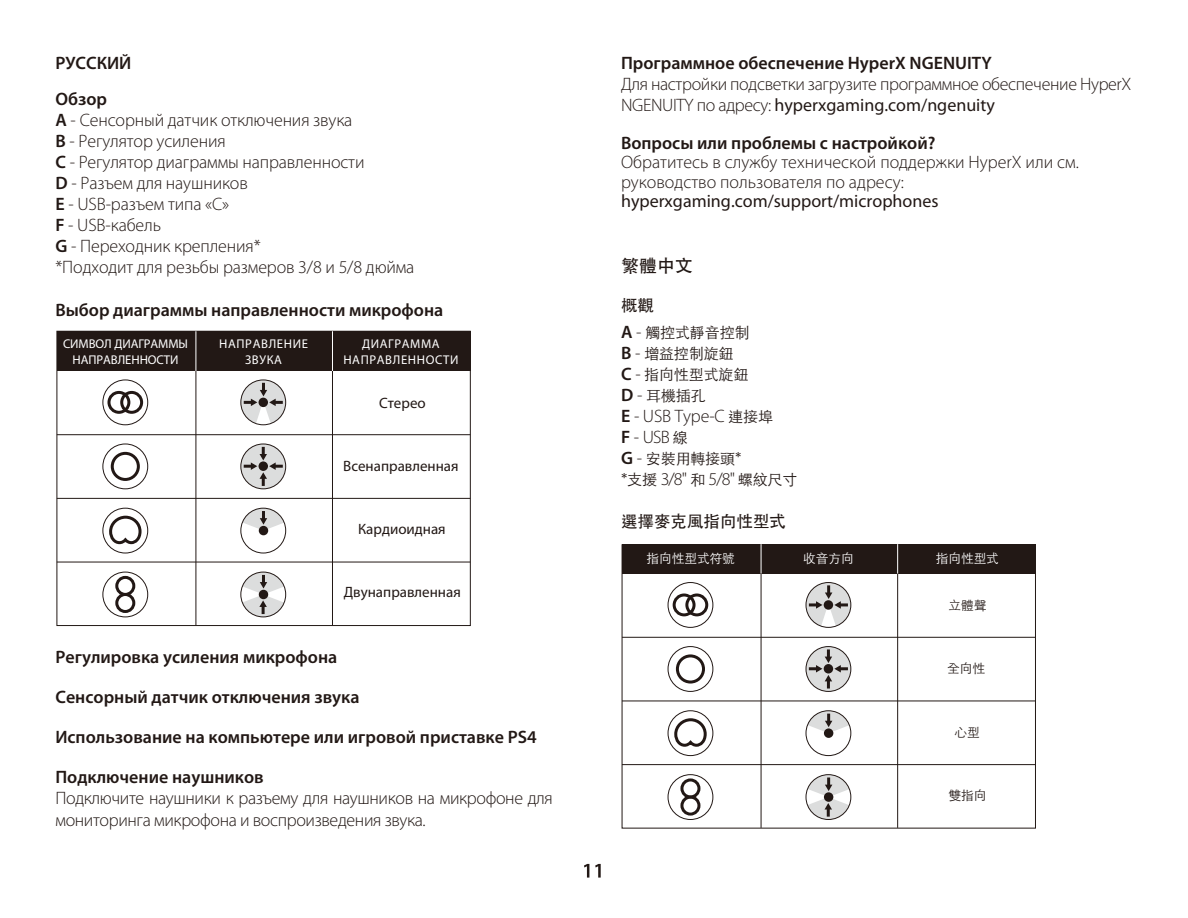
<style>
.page{position:relative;width:1188px;height:918px;background:#fff}
.page>*{position:absolute;margin:0;border:0;box-sizing:border-box;transform-origin:0 0}
.t1{font:300 18px/21px "Myriad Pro";letter-spacing:-.01em;color:#221815}
.t2{font:600 18px/36.6px "Myriad Pro";color:#221815}
.t3{font:18px "Myriad Pro";color:#221815}
.t4{font:500 18px "ST Heiti TC";color:#221815}
.t5{font:500 16.5px "ST Heiti TC";color:#221815}
.t6{font:300 15px/21px "ST Heiti TC";letter-spacing:-.01em;color:#221815}
.t7{font:15px "Myriad Pro";color:#221815}
.t8{font:12.6px/16.2px "Myriad Pro";letter-spacing:.05em;color:#fff;text-align:center}
.t9{font:12.6px/16.2px "Myriad Pro";letter-spacing:-.005em;color:#fff;text-align:center}
.t10{font:300 12.6px "ST Heiti TC";letter-spacing:-.005em;color:#fff}
.t11{font:300 12.6px "ST Heiti TC";color:#221815}
.s1{font-weight:600}
.s2{font-weight:400}
.s3{font-family:"Myriad Pro";font-weight:600;font-size:18px}
.s4{font-family:"Myriad Pro";font-size:18px}
.s5{font-family:"ST Heiti TC";font-size:15px}
</style>
<div class="page">
<div style="left:103px;top:380px;width:45px;height:45px;border:1px solid #221815;border-radius:50%"></div>
<div style="left:120px;top:391px;width:23px;height:23px;border:3px solid #221815;border-radius:50%"></div>
<div style="left:107px;top:391px;width:23px;height:23px;border:3px solid #221815;border-radius:50%"></div>
<div style="left:103px;top:444px;width:45px;height:45px;border:1px solid #221815;border-radius:50%"></div>
<div style="left:111px;top:452px;width:29px;height:29px;border:3px solid #221815;border-radius:50%"></div>
<svg style="left:241px;top:380px;width:45px;height:44px"></svg>
<div style="left:240px;top:380px;width:46px;height:45px;border:1px solid #221815;border-radius:50%"></div>
<div style="left:259px;top:398px;width:9px;height:9px;background:#221815;border-radius:50%"></div>
<hr style="left:195px;top:361px;width:1px;height:264px;background:#221815">
<hr style="left:332px;top:361px;width:1px;height:264px;background:#221815">
<div style="left:57px;top:331px;width:413px;height:40px;background:#221815"></div>
<hr style="left:195px;top:331px;width:1px;height:40px;background:#fff">
<hr style="left:332px;top:331px;width:1px;height:40px;background:#fff">
<hr style="left:57px;top:434px;width:413px;height:1px;background:#221815">
<hr style="left:57px;top:498px;width:413px;height:1px;background:#221815">
<hr style="left:57px;top:562px;width:413px;height:1px;background:#221815">
<svg style="left:241px;top:444px;width:45px;height:45px"></svg>
<div style="left:240px;top:444px;width:46px;height:45px;border:1px solid #221815;border-radius:50%"></div>
<svg style="left:244px;top:447px;width:39px;height:39px;background:#b9b8b7"></svg>
<div style="left:240px;top:508px;width:46px;height:45px;border:1px solid #221815;border-radius:50%"></div>
<div style="left:259px;top:526px;width:9px;height:9px;background:#221815;border-radius:50%"></div>
<svg style="left:242px;top:508px;width:42px;height:23px"></svg>
<div style="left:240px;top:572px;width:46px;height:45px;border:1px solid #221815;border-radius:50%"></div>
<svg style="left:242px;top:572px;width:42px;height:45px"></svg>
<div style="left:103px;top:508px;width:45px;height:45px;border:1px solid #221815;border-radius:50%"></div>
<svg style="left:108px;top:514px;width:35px;height:32px"></svg>
<div style="left:103px;top:572px;width:45px;height:45px;border:1px solid #221815;border-radius:50%"></div>
<div style="left:115px;top:576px;width:20px;height:20px;border:3px solid #221815;border-radius:50%"></div>
<div style="left:115px;top:593px;width:20px;height:20px;border:3px solid #221815;border-radius:50%"></div>
<div style="left:668px;top:582px;width:45px;height:46px;border:1px solid #221815;border-radius:50%"></div>
<div style="left:685px;top:594px;width:23px;height:22px;border:3px solid #221815;border-radius:50%"></div>
<div style="left:673px;top:594px;width:23px;height:22px;border:3px solid #221815;border-radius:50%"></div>
<div style="left:668px;top:646px;width:45px;height:46px;border:1px solid #221815;border-radius:50%"></div>
<div style="left:676px;top:654px;width:29px;height:30px;border:3px solid #221815;border-radius:50%"></div>
<svg style="left:806px;top:583px;width:45px;height:43px"></svg>
<div style="left:806px;top:582px;width:45px;height:46px;border:1px solid #221815;border-radius:50%"></div>
<div style="left:824px;top:600px;width:9px;height:10px;background:#221815;border-radius:50%"></div>
<hr style="left:761px;top:564px;width:1px;height:264px;background:#221815">
<hr style="left:897px;top:564px;width:1px;height:264px;background:#221815">
<div style="left:622px;top:544px;width:413px;height:30px;background:#221815"></div>
<hr style="left:761px;top:544px;width:1px;height:30px;background:#fff">
<hr style="left:897px;top:544px;width:1px;height:30px;background:#fff">
<hr style="left:622px;top:637px;width:413px;height:1px;background:#221815">
<hr style="left:622px;top:700px;width:413px;height:1px;background:#221815">
<hr style="left:622px;top:764px;width:413px;height:1px;background:#221815">
<svg style="left:806px;top:647px;width:45px;height:44px"></svg>
<div style="left:806px;top:646px;width:45px;height:46px;border:1px solid #221815;border-radius:50%"></div>
<svg style="left:809px;top:649px;width:39px;height:40px;background:#bab8b8"></svg>
<div style="left:806px;top:710px;width:45px;height:46px;border:1px solid #221815;border-radius:50%"></div>
<div style="left:824px;top:728px;width:9px;height:10px;background:#221815;border-radius:50%"></div>
<svg style="left:808px;top:711px;width:41px;height:22px"></svg>
<div style="left:806px;top:774px;width:45px;height:46px;border:1px solid #221815;border-radius:50%"></div>
<svg style="left:808px;top:775px;width:41px;height:45px"></svg>
<div style="left:668px;top:710px;width:45px;height:46px;border:1px solid #221815;border-radius:50%"></div>
<svg style="left:673px;top:717px;width:35px;height:31px"></svg>
<div style="left:668px;top:774px;width:45px;height:46px;border:1px solid #221815;border-radius:50%"></div>
<div style="left:680px;top:778px;width:20px;height:20px;border:3px solid #221815;border-radius:50%"></div>
<div style="left:680px;top:796px;width:20px;height:20px;border:3px solid #221815;border-radius:50%"></div>
<svg style="left:584px;top:864px;width:5px;height:14px"></svg>
<svg style="left:595px;top:864px;width:6px;height:14px"></svg>
<p class="t2" style="left:55px;top:45px;width:77px">РУССКИЙ<br>Обзор</p>
<p class="t1" style="left:55px;top:111px;width:361px"><span class="s1">A</span> - Сенсорный датчик отключения звука<br><span class="s1">B</span> - Регулятор усиления<br><span class="s1">C</span> - Регулятор диаграммы направленности<br><span class="s1">D</span> - Разъем для наушников<br><span class="s1">E</span> - USB-разъем типа «C»<br><span class="s1">F</span> - USB-кабель<br><span class="s1">G</span> - Переходник крепления*<br>*Подходит для резьбы размеров 3/8 и 5/8 дюйма</p>
<p class="t2" style="left:55px;top:292px;width:390px">Выбор диаграммы направленности микрофона</p>
<p class="t9" style="left:63px;top:336px;width:127px">СИМВОЛ ДИАГРАММЫ<br>НАПРАВЛЕННОСТИ</p>
<p class="t8" style="left:343px;top:336px;width:117px">ДИАГРАММА<br>НАПРАВЛЕННОСТИ</p>
<p class="t8" style="left:219px;top:336px;width:90px">НАПРАВЛЕНИЕ<br>ЗВУКА</p>
<p class="t7" style="left:379px;top:395px;width:48px">Стерео</p>
<p class="t7" style="left:343px;top:458px;width:117px">Всенаправленная</p>
<p class="t7" style="left:358px;top:522px;width:89px">Кардиоидная</p>
<p class="t7" style="left:344px;top:584px;width:118px">Двунаправленная</p>
<p class="t2" style="left:55px;top:639px;width:284px">Регулировка усиления микрофона</p>
<p class="t2" style="left:55px;top:679px;width:306px">Сенсорный датчик отключения звука</p>
<p class="t2" style="left:55px;top:720px;width:483px">Использование на компьютере или игровой приставке PS4</p>
<p class="t2" style="left:55px;top:760px;width:210px">Подключение наушников</p>
<p class="t1" style="left:55px;top:789px;width:499px">Подключите наушники к разъему для наушников на микрофоне для мониторинга микрофона и воспроизведения звука.</p>
<p class="t2" style="left:621px;top:45px;width:372px">Программное обеспечение HyperX NGENUITY</p>
<p class="t1" style="left:621px;top:75px;width:512px">Для настройки подсветки загрузите программное обеспечение HyperX<br>NGENUITY по адресу: <span class="s2">hyperxgaming.com/ngenuity</span></p>
<p class="t2" style="left:621px;top:125px;width:316px">Вопросы или проблемы с настройкой?</p>
<p class="t1" style="left:621px;top:154px;width:459px;line-height:19.5px">Обратитесь в службу технической поддержки HyperX или см. руководство пользователя по адресу:</p>
<p class="t3" style="left:621px;top:192px;width:319px">hyperxgaming.com/support/microphones</p>
<p class="t4" style="left:621px;top:256px;width:73px">繁體中文</p>
<p class="t5" style="left:621px;top:296px;width:34px">概觀</p>
<p class="t6" style="left:621px;top:321px;width:130px"><span class="s3">A</span> <span class="s4">-</span> 觸控式靜音控制<br><span class="s3">B</span> <span class="s4">-</span> 增益控制旋鈕<br><span class="s3">C</span> <span class="s4">-</span> 指向性型式旋鈕<br><span class="s3">D</span> <span class="s4">-</span> 耳機插孔</p>
<p class="t1" style="left:621px;top:407px;width:154px"><span class="s1">E</span> - USB Type-C <span class="s5">連接埠<br></span><span class="s1">F</span> - USB <span class="s5">線</span></p>
<p class="t6" style="left:621px;top:447px;width:178px"><span class="s3">G</span> <span class="s4">-</span> 安裝用轉接頭*<br>*支援 <span class="s4">3/8"</span> 和 <span class="s4">5/8"</span> 螺紋尺寸</p>
<p class="t5" style="left:621px;top:512px;width:166px">選擇麥克風指向性型式</p>
<p class="t10" style="left:646px;top:547px;width:90px">指向性型式符號</p>
<p class="t10" style="left:803px;top:547px;width:52px">收音方向</p>
<p class="t10" style="left:936px;top:547px;width:65px">指向性型式</p>
<p class="t11" style="left:949px;top:595px;width:40px">立體聲</p>
<p class="t11" style="left:947px;top:658px;width:40px">全向性</p>
<p class="t11" style="left:954px;top:721px;width:27px">心型</p>
<p class="t11" style="left:948px;top:784px;width:40px">雙指向</p>
</div>
